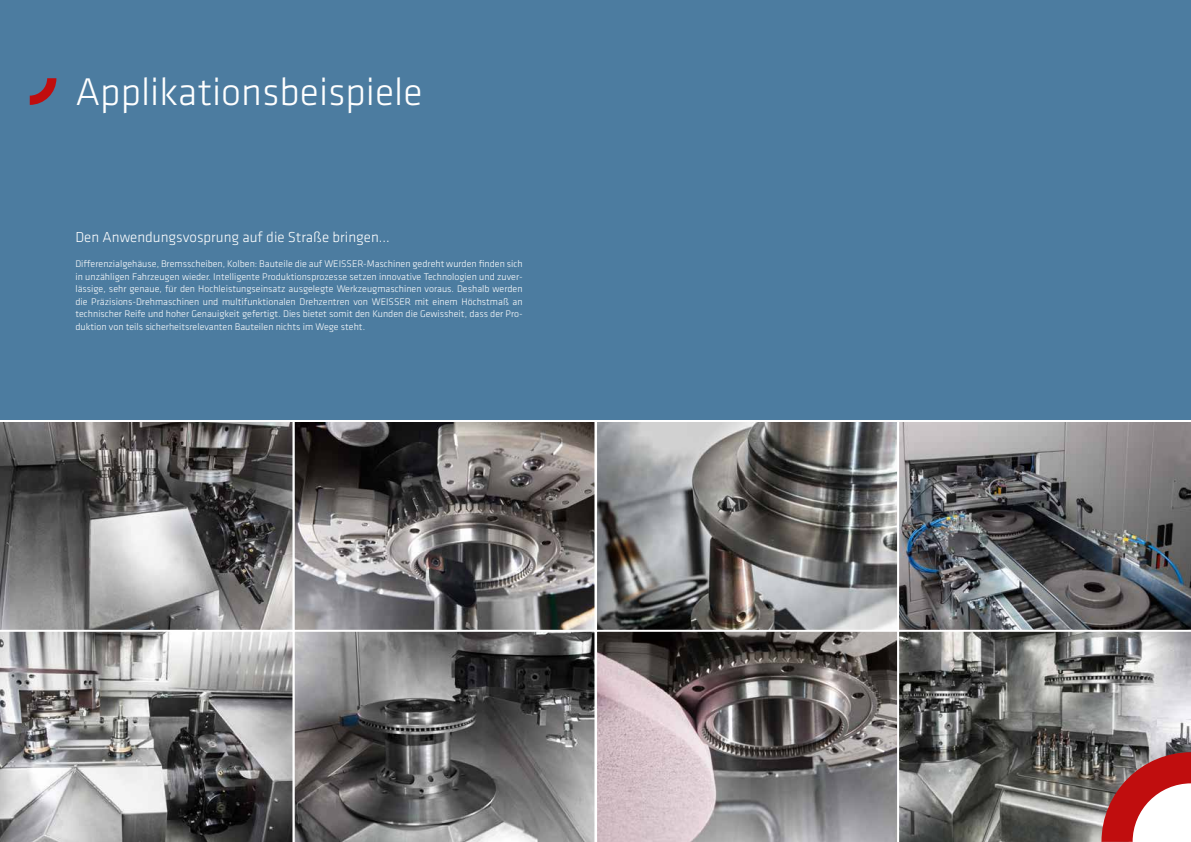
<style>
.page{position:relative;width:1191px;height:842px;background:#fff}
.page>*{position:absolute;margin:0;border:0;box-sizing:border-box;transform-origin:0 0}
.t1{font:300 40px "Klavika";color:#fff}
.t2{font:300 15px "Klavika";color:#fff}
.t3{font:300 10px/12.5px "Klavika";color:#fff;text-align:justify}
</style>
<div class="page">
<div style="left:0;top:0;width:1191px;height:421px;background:#4c7ca0"></div>
<img style="left:295px;top:423px;width:601px;height:206px">
<div style="left:292px;top:420px;width:304px;height:212px;border:2px solid #fff"></div>
<svg style="left:0;top:420px;width:294px;height:210px;background:#757474"></svg>
<svg style="left:294px;top:630px;width:301px;height:212px;background:#6c6b6b"></svg>
<svg style="left:0;top:630px;width:294px;height:212px;background:#959595"></svg>
<svg style="left:899px;top:420px;width:292px;height:210px;background:#6e6f72"></svg>
<div style="left:595px;top:420px;width:304px;height:212px;border:2px solid #fff"></div>
<svg style="left:899px;top:631px;width:292px;height:211px;background:#787977"></svg>
<svg style="left:595px;top:630px;width:304px;height:212px;background:#8e8788"></svg>
<svg style="left:30px;top:78px;width:26px;height:27px"></svg>
<svg style="left:1101px;top:752px;width:90px;height:90px"></svg>
<h1 class="t1" style="left:75px;top:67px;width:349px">Applikationsbeispiele</h1>
<h2 class="t2" style="left:75px;top:228px;width:316px">Den Anwendungsvosprung auf die Straße bringen...</h2>
<p class="t3" style="left:75px;top:258px;width:449px">Differenzialgehäuse, Bremsscheiben, Kolben: Bauteile die auf WEISSER-Maschinen gedreht wurden finden sich in unzähligen Fahrzeugen wieder. Intelligente Produktionsprozesse setzen innovative Technologien und zuver&shy;lässige, sehr genaue, für den Hochleistungseinsatz ausgelegte Werkzeugmaschinen voraus. Deshalb werden die Präzisions-Drehmaschinen und multifunktionalen Drehzentren von WEISSER mit einem Höchstmaß an technischer Reife und hoher Genauigkeit gefertigt. Dies bietet somit den Kunden die Gewissheit, dass der Pro&shy;duktion von teils sicherheitsrelevanten Bauteilen nichts im Wege steht.</p>
</div>
